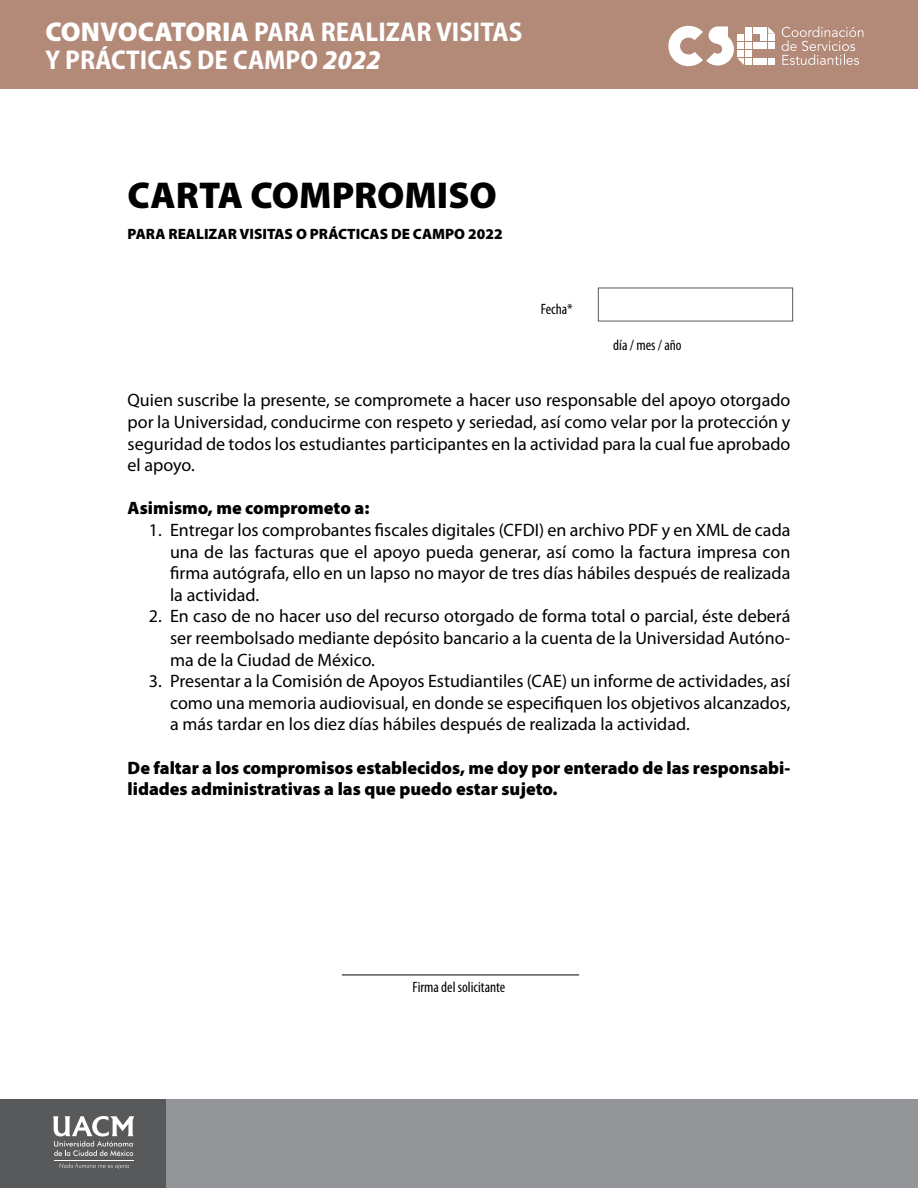
<style>
.page{position:relative;width:918px;height:1188px;background:#fff}
.page>*{position:absolute;margin:0;border:0;box-sizing:border-box;transform-origin:0 0}
.t1{font:900 37.5px "Myriad Pro";color:#000}
.t2{font:700 semi-condensed 27.3px/27.3px "Myriad Pro";color:#fff}
.t3{font:18px/21.6px "Myriad Pro";color:#000;text-align:justify}
.t4{font:900 18px/21.6px "Myriad Pro";color:#000}
.t5{font:900 15px "Myriad Pro";color:#000}
.t6{font:condensed 15px "Myriad Pro";color:#000}
.s1{font-weight:900;font-stretch:normal}
.s2{font-weight:900;font-style:italic}
</style>
<div class="page">
<div style="left:0;top:0;width:918px;height:89px;background:#b38978"></div>
<div style="left:745px;top:35px;width:7px;height:6px;background:#fff"></div>
<div style="left:745px;top:42px;width:7px;height:7px;background:#fff"></div>
<div style="left:745px;top:50px;width:7px;height:7px;background:#fff"></div>
<div style="left:745px;top:58px;width:7px;height:7px;background:#fff"></div>
<div style="left:753px;top:58px;width:6px;height:7px;background:#fff"></div>
<div style="left:760px;top:58px;width:7px;height:7px;background:#fff"></div>
<div style="left:768px;top:58px;width:7px;height:7px;background:#fff"></div>
<div style="left:753px;top:42px;width:6px;height:7px;background:#fff"></div>
<div style="left:760px;top:42px;width:7px;height:7px;background:#fff"></div>
<div style="left:768px;top:42px;width:7px;height:7px;background:#fff"></div>
<div style="left:745px;top:27px;width:7px;height:7px;background:#fff"></div>
<div style="left:753px;top:27px;width:6px;height:7px;background:#fff"></div>
<div style="left:760px;top:27px;width:7px;height:7px;background:#fff"></div>
<svg style="left:768px;top:27px;width:7px;height:7px"></svg>
<div style="left:760px;top:35px;width:7px;height:6px;background:#fff"></div>
<div style="left:768px;top:35px;width:7px;height:6px;background:#fff"></div>
<svg style="left:668px;top:26px;width:76px;height:40px"></svg>
<svg style="left:782px;top:26px;width:81px;height:39px"></svg>
<div style="left:0;top:1100px;width:166px;height:88px;background:#58595b"></div>
<div style="left:166px;top:1100px;width:752px;height:88px;background:#939598"></div>
<svg style="left:59px;top:1163px;width:70px;height:6px"></svg>
<svg style="left:53px;top:1116px;width:81px;height:40px"></svg>
<hr style="left:54px;top:1160px;width:80px;height:1px;background:#fff">
<hr style="left:342px;top:975px;width:237px;height:1px;background:#000">
<h2 class="t2" style="left:45px;top:19px;width:478px"><span class="s1">CONVOCATORIA</span> PARA REALIZAR VISITAS<br>Y PRÁCTICAS DE CAMPO <span class="s2">2022</span></h2>
<h1 class="t1" style="left:128px;top:174px;width:371px">CARTA COMPROMISO</h1>
<p class="t5" style="left:128px;top:225px;width:377px">PARA REALIZAR VISITAS O PRÁCTICAS DE CAMPO 2022</p>
<p class="t6" style="left:541px;top:301px;width:33px">Fecha*</p>
<p class="t6" style="left:613px;top:336px;width:70px">día / mes / año</p>
<p class="t3" style="left:128px;top:390px;width:664px">Quien suscribe la presente, se compromete a hacer uso responsable del apoyo otorgado por la Universidad, conducirme con respeto y seriedad, así como velar por la protección y seguridad de todos los estudiantes participantes en la actividad para la cual fue aprobado el apoyo.</p>
<p class="t4" style="left:128px;top:498px;width:243px">Asimismo, me comprometo a:</p>
<p class="t3" style="left:170px;top:519px;width:622px;text-indent:-21px">1. Entregar los comprobantes fiscales digitales (CFDI) en archivo PDF y en XML de cada una de las facturas que el apoyo pueda generar, así como la factura impresa con firma autógrafa, ello en un lapso no mayor de tres días hábiles después de realizada la actividad.</p>
<p class="t3" style="left:170px;top:606px;width:622px;text-indent:-21px">2. En caso de no hacer uso del recurso otorgado de forma total o parcial, éste deberá ser reembolsado mediante depósito bancario a la cuenta de la Universidad Autóno&shy;ma de la Ciudad de México.</p>
<p class="t3" style="left:170px;top:671px;width:622px;text-indent:-21px">3. Presentar a la Comisión de Apoyos Estudiantiles (CAE) un informe de actividades, así como una memoria audiovisual, en donde se especifiquen los objetivos alcanzados, a más tardar en los diez días hábiles después de realizada la actividad.</p>
<p class="t4" style="left:128px;top:757px;width:664px">De faltar a los compromisos establecidos, me doy por enterado de las responsabi&shy;lidades administrativas a las que puedo estar sujeto.</p>
<p class="t6" style="left:413px;top:979px;width:94px">Firma del solicitante</p>
</div>
